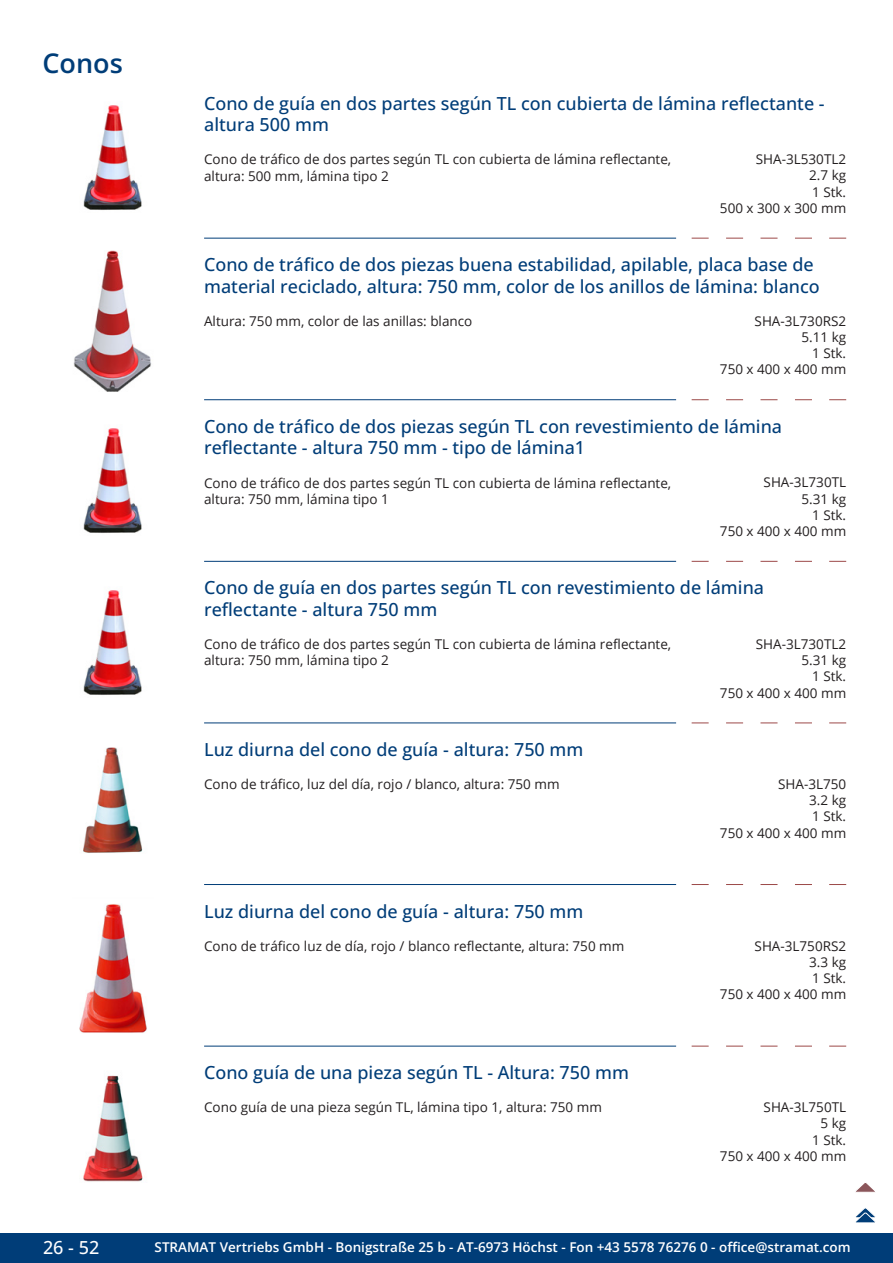
<style>
.page{position:relative;width:893px;height:1263px;background:#fff}
.page>*{position:absolute;margin:0;border:0;box-sizing:border-box;transform-origin:0 0}
.GruppeName{font:600 27px "Open Sans";color:#003d78}
.ArtikelName{font:500 18px/21.6px "Open Sans";color:#003d78}
.t1{font:500 18px "Open Sans";color:#fff}
.Beschreibung{font:13.5px/16.2px "Open Sans";color:#231f20}
.ArtikelNummer{font:13.5px "Open Sans";color:#231f20}
.t2{font:600 13.5px "Open Sans";color:#fff}
</style>
<div class="page">
<div style="left:0;top:1233px;width:893px;height:30px;background:#003d78"></div>
<img style="left:83px;top:105px;width:59px;height:105px">
<img style="left:73px;top:251px;width:79px;height:140px">
<svg style="left:692px;top:238px;width:17px;height:1px"></svg>
<svg style="left:726px;top:238px;width:17px;height:1px"></svg>
<svg style="left:760px;top:238px;width:17px;height:1px"></svg>
<svg style="left:795px;top:238px;width:17px;height:1px"></svg>
<svg style="left:829px;top:238px;width:17px;height:1px"></svg>
<hr style="left:204px;top:238px;width:472px;height:1px;background:#003d78">
<img style="left:83px;top:428px;width:59px;height:105px">
<svg style="left:692px;top:399px;width:17px;height:1px"></svg>
<svg style="left:726px;top:399px;width:17px;height:1px"></svg>
<svg style="left:760px;top:399px;width:17px;height:1px"></svg>
<svg style="left:795px;top:399px;width:17px;height:1px"></svg>
<svg style="left:829px;top:399px;width:17px;height:1px"></svg>
<hr style="left:204px;top:399px;width:472px;height:1px;background:#003d78">
<img style="left:83px;top:590px;width:59px;height:105px">
<svg style="left:692px;top:561px;width:17px;height:1px"></svg>
<svg style="left:726px;top:561px;width:17px;height:1px"></svg>
<svg style="left:760px;top:561px;width:17px;height:1px"></svg>
<svg style="left:795px;top:561px;width:17px;height:1px"></svg>
<svg style="left:829px;top:561px;width:17px;height:1px"></svg>
<hr style="left:204px;top:561px;width:472px;height:1px;background:#003d78">
<img style="left:83px;top:747px;width:60px;height:106px">
<svg style="left:692px;top:723px;width:17px;height:1px"></svg>
<svg style="left:726px;top:723px;width:17px;height:1px"></svg>
<svg style="left:760px;top:723px;width:17px;height:1px"></svg>
<svg style="left:795px;top:723px;width:17px;height:1px"></svg>
<svg style="left:829px;top:723px;width:17px;height:1px"></svg>
<hr style="left:204px;top:723px;width:472px;height:1px;background:#003d78">
<img style="left:79px;top:904px;width:68px;height:129px">
<svg style="left:692px;top:884px;width:17px;height:1px"></svg>
<svg style="left:726px;top:884px;width:17px;height:1px"></svg>
<svg style="left:760px;top:884px;width:17px;height:1px"></svg>
<svg style="left:795px;top:884px;width:17px;height:1px"></svg>
<svg style="left:829px;top:884px;width:17px;height:1px"></svg>
<hr style="left:204px;top:884px;width:472px;height:1px;background:#003d78">
<img style="left:83px;top:1075px;width:60px;height:107px">
<svg style="left:692px;top:1046px;width:17px;height:1px"></svg>
<svg style="left:726px;top:1046px;width:17px;height:1px"></svg>
<svg style="left:760px;top:1046px;width:17px;height:1px"></svg>
<svg style="left:795px;top:1046px;width:17px;height:1px"></svg>
<svg style="left:829px;top:1046px;width:17px;height:1px"></svg>
<hr style="left:204px;top:1046px;width:472px;height:1px;background:#003d78">
<svg style="left:856px;top:1183px;width:19px;height:9px"></svg>
<svg style="left:855px;top:1208px;width:21px;height:15px"></svg>
<p class="GruppeName" style="left:43px;top:44px;width:82px">Conos</p>
<p class="ArtikelName" style="left:204px;top:92px;width:622px">Cono de guía en dos partes según TL con cubierta de lámina reflectante - altura 500 mm</p>
<p class="Beschreibung" style="left:204px;top:151px;width:469px">Cono de tráfico de dos partes según TL con cubierta de lámina reflectante, altura: 500 mm, lámina tipo 2</p>
<p class="ArtikelNummer" style="left:756px;top:150px;width:92px">SHA-3L530TL2</p>
<p class="ArtikelNummer" style="left:809px;top:166px;width:39px">2.7 kg</p>
<p class="ArtikelNummer" style="left:812px;top:182px;width:36px">1 Stk.</p>
<p class="ArtikelNummer" style="left:720px;top:199px;width:128px">500 x 300 x 300 mm</p>
<p class="ArtikelName" style="left:204px;top:253px;width:617px">Cono de tráfico de dos piezas buena estabilidad, apilable, placa base de material reciclado, altura: 750 mm, color de los anillos de lámina: blanco</p>
<p class="Beschreibung" style="left:204px;top:313px;width:270px">Altura: 750 mm, color de las anillas: blanco</p>
<p class="ArtikelNummer" style="left:755px;top:312px;width:93px">SHA-3L730RS2</p>
<p class="ArtikelNummer" style="left:801px;top:328px;width:46px">5.11 kg</p>
<p class="ArtikelNummer" style="left:812px;top:344px;width:36px">1 Stk.</p>
<p class="ArtikelNummer" style="left:720px;top:360px;width:128px">750 x 400 x 400 mm</p>
<p class="ArtikelName" style="left:204px;top:415px;width:580px">Cono de tráfico de dos piezas según TL con revestimiento de lámina reflectante - altura 750 mm - tipo de lámina1</p>
<p class="Beschreibung" style="left:204px;top:474px;width:469px">Cono de tráfico de dos partes según TL con cubierta de lámina reflectante, altura: 750 mm, lámina tipo 1</p>
<p class="ArtikelNummer" style="left:764px;top:473px;width:84px">SHA-3L730TL</p>
<p class="ArtikelNummer" style="left:801px;top:489px;width:46px">5.31 kg</p>
<p class="ArtikelNummer" style="left:812px;top:506px;width:36px">1 Stk.</p>
<p class="ArtikelNummer" style="left:720px;top:522px;width:128px">750 x 400 x 400 mm</p>
<p class="ArtikelName" style="left:204px;top:576px;width:562px">Cono de guía en dos partes según TL con revestimiento de lámina reflectante - altura 750 mm</p>
<p class="Beschreibung" style="left:204px;top:636px;width:469px">Cono de tráfico de dos partes según TL con cubierta de lámina reflectante, altura: 750 mm, lámina tipo 2</p>
<p class="ArtikelNummer" style="left:756px;top:635px;width:92px">SHA-3L730TL2</p>
<p class="ArtikelNummer" style="left:801px;top:651px;width:46px">5.31 kg</p>
<p class="ArtikelNummer" style="left:812px;top:667px;width:36px">1 Stk.</p>
<p class="ArtikelNummer" style="left:720px;top:683px;width:128px">750 x 400 x 400 mm</p>
<p class="ArtikelName" style="left:204px;top:738px;width:381px">Luz diurna del cono de guía - altura: 750 mm</p>
<p class="Beschreibung" style="left:204px;top:776px;width:357px">Cono de tráfico, luz del día, rojo / blanco, altura: 750 mm</p>
<p class="ArtikelNummer" style="left:778px;top:775px;width:70px">SHA-3L750</p>
<p class="ArtikelNummer" style="left:809px;top:791px;width:39px">3.2 kg</p>
<p class="ArtikelNummer" style="left:812px;top:807px;width:36px">1 Stk.</p>
<p class="ArtikelNummer" style="left:720px;top:823px;width:128px">750 x 400 x 400 mm</p>
<p class="ArtikelName" style="left:204px;top:900px;width:381px">Luz diurna del cono de guía - altura: 750 mm</p>
<p class="Beschreibung" style="left:204px;top:937px;width:422px">Cono de tráfico luz de día, rojo / blanco reflectante, altura: 750 mm</p>
<p class="ArtikelNummer" style="left:755px;top:936px;width:93px">SHA-3L750RS2</p>
<p class="ArtikelNummer" style="left:809px;top:953px;width:39px">3.3 kg</p>
<p class="ArtikelNummer" style="left:812px;top:969px;width:36px">1 Stk.</p>
<p class="ArtikelNummer" style="left:720px;top:985px;width:128px">750 x 400 x 400 mm</p>
<p class="ArtikelName" style="left:204px;top:1061px;width:426px">Cono guía de una pieza según TL - Altura: 750 mm</p>
<p class="Beschreibung" style="left:204px;top:1099px;width:399px">Cono guía de una pieza según TL, lámina tipo 1, altura: 750 mm</p>
<p class="ArtikelNummer" style="left:764px;top:1098px;width:84px">SHA-3L750TL</p>
<p class="ArtikelNummer" style="left:820px;top:1114px;width:27px">5 kg</p>
<p class="ArtikelNummer" style="left:812px;top:1130px;width:36px">1 Stk.</p>
<p class="ArtikelNummer" style="left:720px;top:1147px;width:128px">750 x 400 x 400 mm</p>
<p class="t1" style="left:43px;top:1234px;width:58px">26 - 52</p>
<p class="t2" style="left:155px;top:1238px;width:698px">STRAMAT Vertriebs GmbH - Bonigstraße 25 b - AT-6973 Höchst - Fon +43 5578 76276 0 - office@stramat.com</p>
</div>
